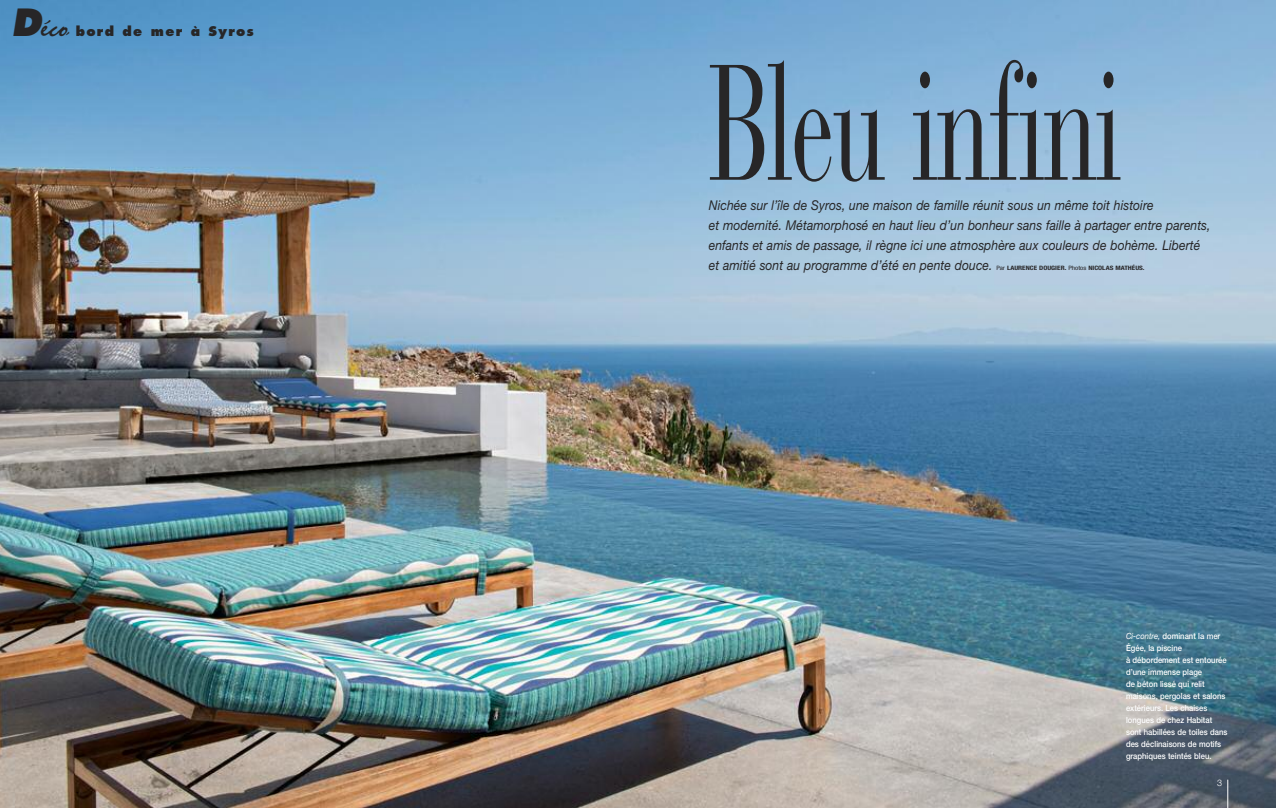
<style>
.page{position:relative;width:1276px;height:808px;background:#fff}
.page>*{position:absolute;margin:0;border:0;box-sizing:border-box;transform-origin:0 0}
.t1{font:163px "Bauer Bodoni Std";letter-spacing:-.025em;color:#272627;scale:.6 1}
.t2{font:italic 13.5px/20px "Helvetica Neue LT Std";letter-spacing:.005em;color:#272627;scale:.9 1}
.t3{font:800 13px "Futura Std";letter-spacing:.1em;color:#272627}
.t4{font:300 9px "Helvetica Neue LT Std";color:#fff}
.t5{font:500 8.5px/12px "Helvetica Neue LT Std";color:#fff;scale:.9 1}
.t6{font:700 condensed 6px "Helvetica Neue LT Std";color:#272627;scale:1.2 1}
.s1{font-style:italic;font-size:36.5px}
.s2{font-family:"Mistral Std";font-weight:400;font-size:27px}
.s3{font-weight:400}
.s4{font-weight:400;font-style:italic}
</style>
<div class="page">
<img style="left:0;top:0;width:1276px;height:808px">
<svg style="left:1227px;top:780px;width:1px;height:28px"></svg>
<p class="t3" style="left:11px;top:26px;width:244px"><span class="s1">D</span><span class="s2">éco</span> bord de mer à Syros</p>
<h1 class="t1" style="left:709px;top:65px;width:690px">Bleu infini</h1>
<p class="t2" style="left:709px;top:196px;width:559px">Nichée sur l’île de Syros, une maison de famille réunit sous un même toit histoire<br>et modernité. Métamorphosé en haut lieu d’un bonheur sans faille à partager entre parents, enfants et amis de passage, il règne ici une atmosphère aux couleurs de bohème. Liberté et amitié sont au programme d’été en pente douce.</p>
<p class="t6" style="left:996px;top:265px;width:125px"><span class="s3">Par</span> LAURENCE DOUGIER. <span class="s3">Photos</span> NICOLAS MATHÉUS.</p>
<p class="t5" style="left:1126px;top:630px;width:114px"><span class="s4">Ci-contre,</span> dominant la mer<br>Égée, la piscine<br>à débordement est entourée d’une immense plage<br>de béton lissé qui relit maisons, pergolas et salons extérieurs. Les chaises longues de chez Habitat sont habillées de toiles dans des déclinaisons de motifs graphiques teintés bleu.</p>
<p class="t4" style="left:1217px;top:780px;width:7px">3</p>
</div>
